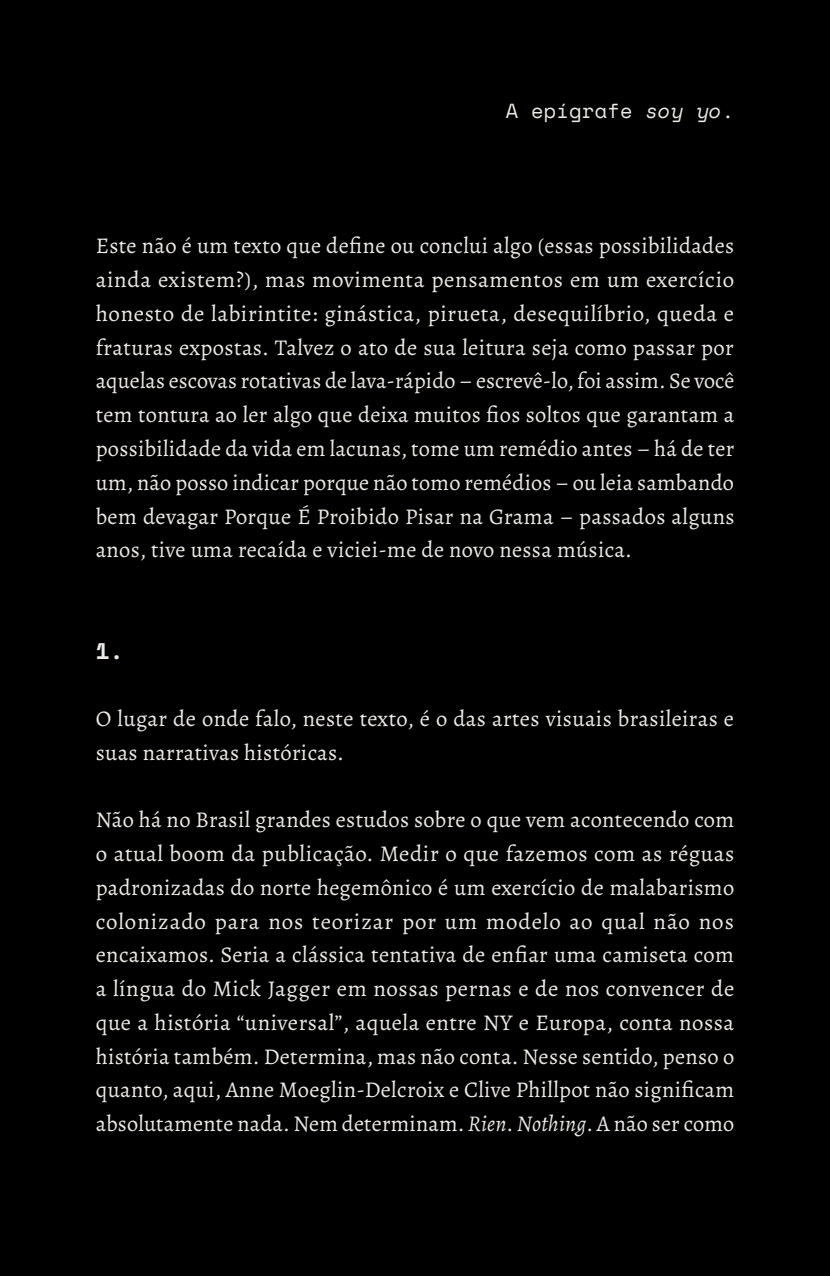
<style>
.page{position:relative;width:830px;height:1276px;background:#fff}
.page>*{position:absolute;margin:0;border:0;box-sizing:border-box;transform-origin:0 0}
.t1{font:22.5px/33.8px "Alegreya";letter-spacing:.015em;color:#fff;text-align:justify}
.t2{font:700 22.5px "Space Mono";color:#fff}
.t3{font:20.25px "Space Mono";letter-spacing:.015em;color:#fff}
.s1{font-style:italic}
</style>
<div class="page">
<div style="left:0;top:0;width:829px;height:1276px;background:#000"></div>
<p class="t3" style="left:505px;top:96px;width:230px">A epígrafe <span class="s1">soy yo</span>.</p>
<p class="t1" style="left:96px;top:229px;width:640px">Este não é um texto que define ou conclui algo (essas possibilidades ainda existem?), mas movimenta pensamentos em um exercício honesto de labirintite: ginástica, pirueta, desequilíbrio, queda e fraturas expostas. Talvez o ato de sua leitura seja como passar por aquelas escovas rotativas de lava-rápido – escrevê-lo, foi assim. Se você tem tontura ao ler algo que deixa muitos fios soltos que garantam a possibilidade da vida em lacunas, tome um remédio antes – há de ter um, não posso indicar porque não tomo remédios – ou leia sambando bem devagar Porque É Proibido Pisar na Grama – passados alguns anos, tive uma recaída e viciei-me de novo nessa música.</p>
<p class="t2" style="left:96px;top:633px;width:29px">1.</p>
<p class="t1" style="left:96px;top:701px;width:639px">O lugar de onde falo, neste texto, é o das artes visuais brasileiras e suas narrativas históricas.</p>
<p class="t1" style="left:96px;top:803px;width:640px">Não há no Brasil grandes estudos sobre o que vem acontecendo com o atual boom da publicação. Medir o que fazemos com as réguas padronizadas do norte hegemônico é um exercício de malabarismo colonizado para nos teorizar por um modelo ao qual não nos encaixamos. Seria a clássica tentativa de enfiar uma camiseta com a língua do Mick Jagger em nossas pernas e de nos convencer de que a história “universal”, aquela entre NY e Europa, conta nossa história também. Determina, mas não conta. Nesse sentido, penso o quanto, aqui, Anne Moeglin-Delcroix e Clive Phillpot não significam absolutamente nada. Nem determinam. <span class="s1">Rien</span>. <span class="s1">Nothing</span>. A não ser como</p>
</div>
